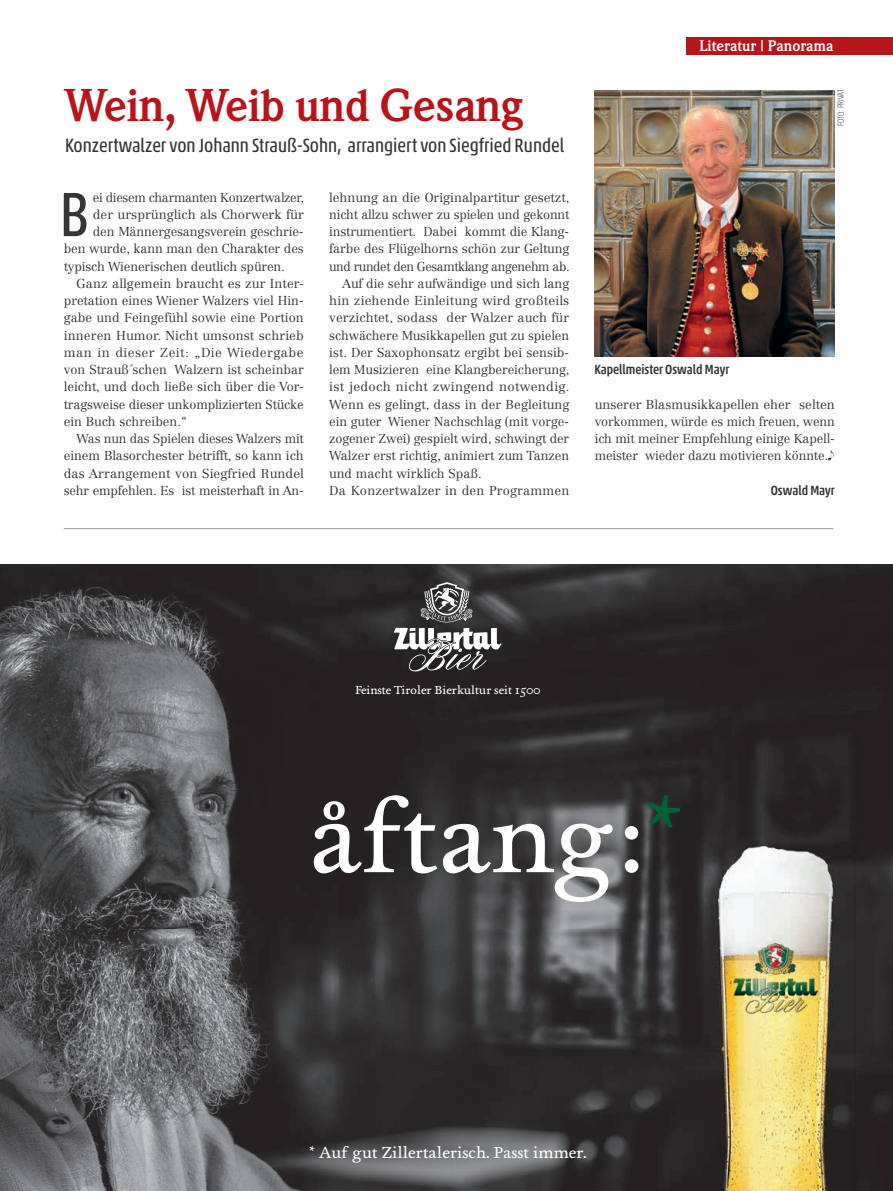
<style>
.page{position:relative;width:893px;height:1191px;background:#fff}
.page>*{position:absolute;margin:0;border:0;box-sizing:border-box;transform-origin:0 0}
.t1{font:105px "Foundry Wilson";color:#fff}
.t2{font:condensed 63.45px "Akko Pro";color:#363536}
.t3{font:700 45px "Weidemann Std";letter-spacing:-.01em;color:#ba141b}
.t4{font:condensed 19.5px "Akko Pro";color:#363536}
.t5{font:16.5px "Foundry Wilson";color:#fff}
.t6{font:700 15px "Weidemann Std";color:#fff}
.t7{font:500 condensed 13.5px "Akko Pro";color:#363536}
.t8{font:300 12.75px/17.2px "Centennial LT Std";letter-spacing:-.005em;color:#363536;text-align:justify}
.t9{font:300 12.75px "Centennial LT Std";letter-spacing:-.03em;color:#363536}
.t10{font:300 12.75px "Centennial LT Std";letter-spacing:-.025em;color:#363536}
.t11{font:300 12.75px "Centennial LT Std";letter-spacing:.025em;color:#363536}
.t12{font:300 12.75px "Centennial LT Std";letter-spacing:.03em;color:#363536}
.t13{font:12px "Foundry Wilson";color:#fff}
.t14{font:100 condensed 9px "Akko Pro";letter-spacing:-.005em;color:#363536}
.s1{font-family:"Foundry Wilson Expert"}
.s2{color:#006134}
</style>
<div class="page">
<div style="left:686px;top:37px;width:207px;height:17px;background:#ba141b"></div>
<img style="left:595px;top:90px;width:239px;height:267px">
<img style="left:0;top:564px;width:735px;height:365px">
<img style="left:735px;top:564px;width:158px;height:313px">
<div style="left:855px;top:877px;width:38px;height:314px;background:#2a2829"></div>
<img style="left:0;top:929px;width:705px;height:262px">
<svg style="left:394px;top:582px;width:108px;height:90px"></svg>
<img style="left:705px;top:842px;width:150px;height:349px">
<hr style="left:64px;top:528px;width:769px;height:1px;background:#939598">
<h3 class="t3" style="left:65px;top:79px;width:459px">Wein, Weib und Gesang</h3>
<h3 class="t4" style="left:65px;top:134px;width:501px">Konzertwalzer von Johann Strauß-Sohn, arrangiert von Siegfried Rundel</h3>
<h2 class="t2" style="left:60px;top:176px;width:32px">B</h2>
<p class="t10" style="left:93px;top:189px;width:213px">ei diesem charmanten Konzertwalzer,</p>
<p class="t8" style="left:93px;top:206px;width:213px">der ursprünglich als Chorwerk für</p>
<p class="t8" style="left:93px;top:223px;width:212px">den Männergesangsverein geschrie-</p>
<p class="t8" style="left:64px;top:240px;width:241px">ben wurde, kann man den Charakter des</p>
<p class="t8" style="left:64px;top:257px;width:223px">typisch Wienerischen deutlich spüren.</p>
<p class="t8" style="left:77px;top:275px;width:229px">Ganz allgemein braucht es zur Inter-</p>
<p class="t8" style="left:64px;top:292px;width:241px">pretation eines Wiener Walzers viel Hin-</p>
<p class="t8" style="left:64px;top:309px;width:241px">gabe und Feingefühl sowie eine Portion</p>
<p class="t8" style="left:64px;top:326px;width:242px">inneren Humor. Nicht umsonst schrieb</p>
<p class="t12" style="left:64px;top:345px;width:241px">man in dieser Zeit: „Die Wiedergabe</p>
<p class="t8" style="left:64px;top:361px;width:241px">von Strauß´schen Walzern ist scheinbar</p>
<p class="t8" style="left:64px;top:378px;width:241px">leicht, und doch ließe sich über die Vor-</p>
<p class="t8" style="left:64px;top:395px;width:241px">tragsweise dieser unkomplizierten Stücke</p>
<p class="t8" style="left:64px;top:413px;width:125px">ein Buch schreiben.“</p>
<p class="t8" style="left:77px;top:430px;width:229px">Was nun das Spielen dieses Walzers mit</p>
<p class="t8" style="left:64px;top:447px;width:241px">einem Blasorchester betrifft, so kann ich</p>
<p class="t8" style="left:64px;top:464px;width:242px">das Arrangement von Siegfried Rundel</p>
<p class="t8" style="left:64px;top:482px;width:242px">sehr empfehlen. Es ist meisterhaft in An-</p>
<p class="t8" style="left:329px;top:188px;width:242px">lehnung an die Originalpartitur gesetzt,</p>
<p class="t8" style="left:329px;top:206px;width:241px">nicht allzu schwer zu spielen und gekonnt</p>
<p class="t8" style="left:329px;top:223px;width:241px">instrumentiert. Dabei kommt die Klang-</p>
<p class="t8" style="left:329px;top:240px;width:242px">farbe des Flügelhorns schön zur Geltung</p>
<p class="t9" style="left:329px;top:258px;width:242px">und rundet den Gesamtklang angenehm ab.</p>
<p class="t8" style="left:342px;top:275px;width:229px">Auf die sehr aufwändige und sich lang</p>
<p class="t8" style="left:329px;top:292px;width:241px">hin ziehende Einleitung wird großteils</p>
<p class="t8" style="left:329px;top:309px;width:241px">verzichtet, sodass der Walzer auch für</p>
<p class="t8" style="left:329px;top:326px;width:241px">schwächere Musikkapellen gut zu spielen</p>
<p class="t8" style="left:329px;top:344px;width:241px">ist. Der Saxophonsatz ergibt bei sensib-</p>
<p class="t8" style="left:329px;top:361px;width:242px">lem Musizieren eine Klangbereicherung,</p>
<p class="t11" style="left:329px;top:379px;width:242px">ist jedoch nicht zwingend notwendig.</p>
<p class="t8" style="left:329px;top:395px;width:242px">Wenn es gelingt, dass in der Begleitung</p>
<p class="t8" style="left:329px;top:413px;width:241px">ein guter Wiener Nachschlag (mit vorge-</p>
<p class="t8" style="left:329px;top:430px;width:241px">zogener Zwei) gespielt wird, schwingt der</p>
<p class="t8" style="left:329px;top:447px;width:241px">Walzer erst richtig, animiert zum Tanzen</p>
<p class="t8" style="left:329px;top:464px;width:154px">und macht wirklich Spaß.</p>
<p class="t8" style="left:329px;top:482px;width:241px">Da Konzertwalzer in den Programmen</p>
<p class="t6" style="left:699px;top:37px;width:136px">Literatur | Panorama</p>
<p class="t7" style="left:594px;top:361px;width:136px">Kapellmeister Oswald Mayr</p>
<p class="t14" style="left:835px;top:126px;width:39px;rotate:-90deg">FOTO: PRIVAT</p>
<p class="t8" style="left:595px;top:395px;width:241px">unserer Blasmusikkapellen eher selten vorkommen, würde es mich freuen, wenn ich mit meiner Empfehlung einige Kapell&shy;meister wieder dazu motivieren könnte.</p>
<p class="t7" style="left:771px;top:482px;width:65px">Oswald Mayr</p>
<p class="t13" style="left:355px;top:683px;width:187px">Feinste Tiroler Bierkultur seit <span class="s1">1500</span></p>
<h1 class="t1" style="left:311px;top:776px;width:372px">åftang:<span class="s2">*</span></h1>
<p class="t5" style="left:309px;top:1143px;width:279px">* Auf gut Zillertalerisch. Passt immer.</p>
</div>
